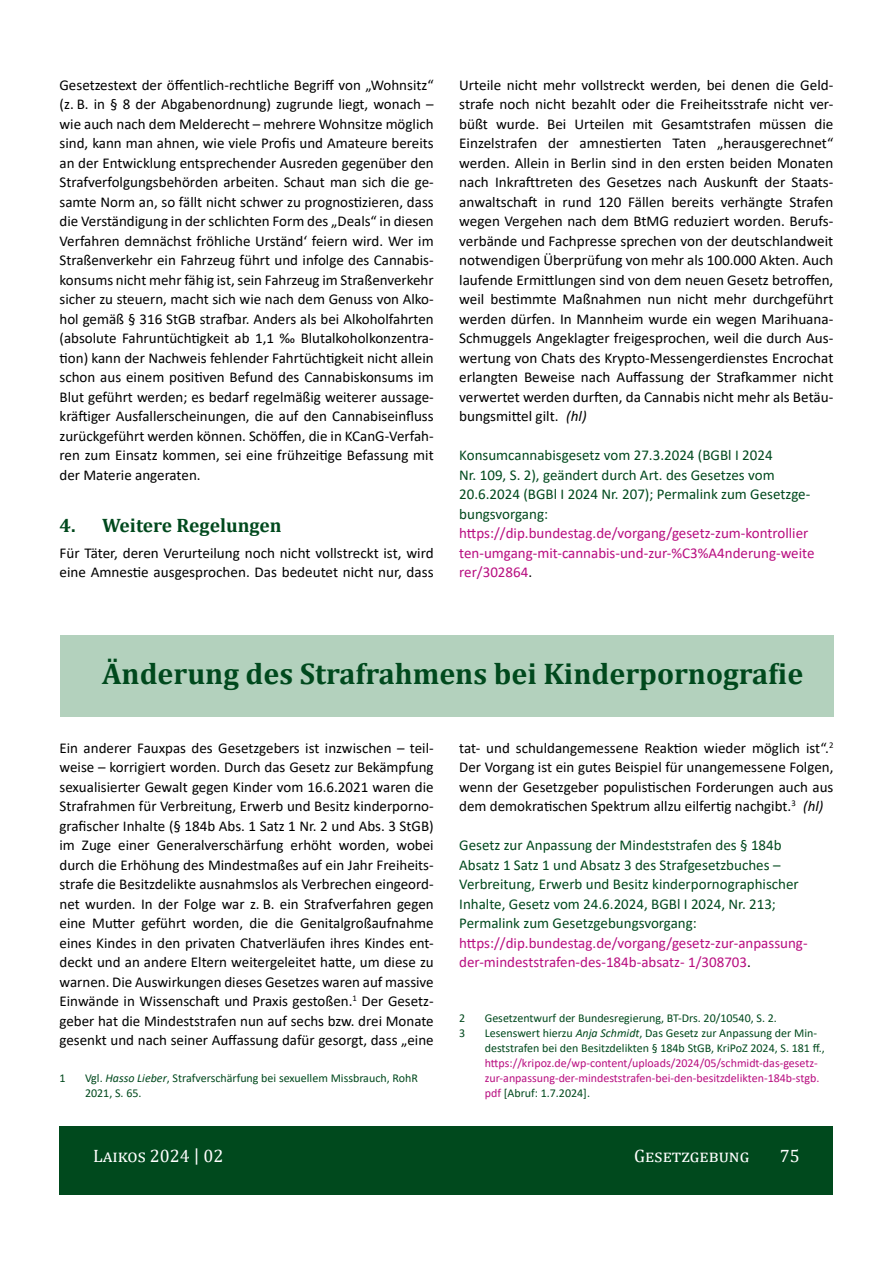
<style>
.page{position:relative;width:893px;height:1263px;background:#fff}
.page>*{position:absolute;margin:0;border:0;box-sizing:border-box;transform-origin:0 0}
.Beitrags-Überschrift__1-Zeile{font:700 30px "Cambria";color:#00491d}
.Ü1{font:700 19.5px "Cambria";color:#00491d}
.t1{font:18px "Cambria";color:#fff}
.Text{font:15px/19.5px "Calibri";color:#000;text-align:justify}
.Text_mit-Abstand{font:15px/19.5px "Calibri";color:#00491d}
.Fußnoten{font:12px/15px "Calibri";color:#b80e80}
.Fußnoten-2{font:12px/15px "Calibri";color:#00491d}
.s1{font-style:italic}
.s2{color:#b80e80}
.s3{color:#000}
.s4{color:#00491d}
.s5{font-style:italic;color:#00491d}
</style>
<div class="page">
<div style="left:60px;top:1127px;width:773px;height:68px;background:#00491d"></div>
<div style="left:60px;top:635px;width:773px;height:81px;background:#b3d1bd"></div>
<p class="Text" style="left:60px;top:75px;width:376px">Gesetzestext der öffentlich-rechtliche Begriff von „Wohnsitz“ (z. B. in § 8 der Abgabenordnung) zugrunde liegt, wonach – wie auch nach dem Melderecht – mehrere Wohnsitze möglich sind, kann man ahnen, wie viele Profis und Amateure bereits an der Entwicklung entsprechender Ausreden gegenüber den Strafverfolgungsbehörden arbeiten. Schaut man sich die ge&shy;samte Norm an, so fällt nicht schwer zu prognostizieren, dass die Verständigung in der schlichten Form des „Deals“ in diesen Verfahren demnächst fröhliche Urständ‘ feiern wird. Wer im Straßenverkehr ein Fahrzeug führt und infolge des Cannabis&shy;konsums nicht mehr fähig ist, sein Fahrzeug im Straßenverkehr sicher zu steuern, macht sich wie nach dem Genuss von Alko&shy;hol gemäß § 316 StGB strafbar. Anders als bei Alkoholfahrten (absolute Fahruntüchtigkeit ab 1,1 ‰ Blutalkoholkonzentra&shy;tion) kann der Nachweis fehlender Fahrtüchtigkeit nicht allein schon aus einem positiven Befund des Cannabiskonsums im Blut geführt werden; es bedarf regelmäßig weiterer aussage&shy;kräftiger Ausfallerscheinungen, die auf den Cannabiseinfluss zurückgeführt werden können. Schöffen, die in KCanG-Verfah&shy;ren zum Einsatz kommen, sei eine frühzeitige Befassung mit der Materie angeraten.</p>
<p class="Ü1" style="left:60px;top:511px;width:224px">4. Weitere Regelungen</p>
<p class="Text" style="left:60px;top:543px;width:376px">Für Täter, deren Verurteilung noch nicht vollstreckt ist, wird eine Amnestie ausgesprochen. Das bedeutet nicht nur, dass</p>
<p class="Text" style="left:459px;top:75px;width:376px">Urteile nicht mehr vollstreckt werden, bei denen die Geld&shy;strafe noch nicht bezahlt oder die Freiheitsstrafe nicht ver&shy;büßt wurde. Bei Urteilen mit Gesamtstrafen müssen die Einzelstrafen der amnestierten Taten „herausgerechnet“ werden. Allein in Berlin sind in den ersten beiden Monaten nach Inkrafttreten des Gesetzes nach Auskunft der Staats&shy;anwaltschaft in rund 120 Fällen bereits verhängte Strafen wegen Vergehen nach dem BtMG reduziert worden. Berufs&shy;verbände und Fachpresse sprechen von der deutschlandweit notwendigen Überprüfung von mehr als 100.000 Akten. Auch laufende Ermittlungen sind von dem neuen Gesetz betroffen, weil bestimmte Maßnahmen nun nicht mehr durchgeführt werden dürfen. In Mannheim wurde ein wegen Marihuana-Schmuggels Angeklagter freigesprochen, weil die durch Aus&shy;wertung von Chats des Krypto-Messengerdienstes Encrochat erlangten Beweise nach Auffassung der Strafkammer nicht verwertet werden durften, da Cannabis nicht mehr als Betäu&shy;bungsmittel gilt. <span class="s1">(hl)</span></p>
<p class="Text_mit-Abstand" style="left:459px;top:445px;width:357px">Konsumcannabisgesetz vom 27.3.2024 (BGBl I 2024<br>Nr. 109, S. 2), geändert durch Art. des Gesetzes vom 20.6.2024 (BGBl I 2024 Nr. 207); Permalink zum Gesetzge&shy;bungsvorgang: <span class="s2">https://dip.bundestag.de/vorgang/gesetz-zum-kontrollier ten-umgang-mit-cannabis-und-zur-%C3%A4nderung-weite rer/302864</span><span class="s3">.</span></p>
<p class="Beitrags-Überschrift__1-Zeile" style="left:102px;top:653px;width:703px">Änderung des Strafrahmens bei Kinderpornografie</p>
<p class="Text" style="left:60px;top:738px;width:376px">Ein anderer Fauxpas des Gesetzgebers ist inzwischen – teil&shy;weise – korrigiert worden. Durch das Gesetz zur Bekämpfung sexualisierter Gewalt gegen Kinder vom 16.6.2021 waren die Strafrahmen für Verbreitung, Erwerb und Besitz kinderporno&shy;grafischer Inhalte (§ 184b Abs. 1 Satz 1 Nr. 2 und Abs. 3 StGB) im Zuge einer Generalverschärfung erhöht worden, wobei durch die Erhöhung des Mindestmaßes auf ein Jahr Freiheits&shy;strafe die Besitzdelikte ausnahmslos als Verbrechen eingeord&shy;net wurden. In der Folge war z. B. ein Strafverfahren gegen eine Mutter geführt worden, die die Genitalgroßaufnahme eines Kindes in den privaten Chatverläufen ihres Kindes ent&shy;deckt und an andere Eltern weitergeleitet hatte, um diese zu warnen. Die Auswirkungen dieses Gesetzes waren auf massive Einwände in Wissenschaft und Praxis gestoßen.<sup>1</sup> Der Gesetz&shy;geber hat die Mindeststrafen nun auf sechs bzw. drei Monate gesenkt und nach seiner Auffassung dafür gesorgt, dass „eine</p>
<p class="Fußnoten-2" style="left:60px;top:1070px;width:8px">1</p>
<p class="Fußnoten-2" style="left:85px;top:1070px;width:334px">Vgl. <span class="s1">Hasso Lieber</span>, Strafverschärfung bei sexuellem Missbrauch, RohR<br>2021, S. 65.</p>
<p class="Text" style="left:459px;top:738px;width:376px">tat- und schuldangemessene Reaktion wieder möglich ist“.<sup>2<br></sup>Der Vorgang ist ein gutes Beispiel für unangemessene Folgen, wenn der Gesetzgeber populistischen Forderungen auch aus dem demokratischen Spektrum allzu eilfertig nachgibt.<sup>3</sup> <span class="s1">(hl)</span></p>
<p class="Text_mit-Abstand" style="left:459px;top:835px;width:350px">Gesetz zur Anpassung der Mindeststrafen des § 184b Absatz 1 Satz 1 und Absatz 3 des Strafgesetzbuches – Verbreitung, Erwerb und Besitz kinderpornographischer Inhalte, Gesetz vom 24.6.2024, BGBl I 2024, Nr. 213; Permalink zum Gesetzgebungsvorgang: <span class="s2">https://dip.bundestag.de/vorgang/gesetz-zur-anpassung&shy;der-mindeststrafen-des-184b-absatz- 1/308703</span><span class="s3">.</span></p>
<p class="Fußnoten-2" style="left:459px;top:1010px;width:8px">2</p>
<p class="Fußnoten-2" style="left:485px;top:1010px;width:292px">Gesetzentwurf der Bundesregierung, BT-Drs. 20/10540, S. 2.</p>
<p class="Fußnoten-2" style="left:459px;top:1025px;width:8px">3</p>
<p class="Fußnoten" style="left:485px;top:1025px;width:342px"><span class="s4">Lesenswert hierzu</span> <span class="s5">Anja Schmidt</span><span class="s4">, Das Gesetz zur Anpassung der Min&shy;deststrafen bei den Besitzdelikten § 184b StGB, KriPoZ 2024, S. 181 ff., </span>https://kripoz.de/wp-content/uploads/2024/05/schmidt-das-gesetz&shy;zur-anpassung-der-mindeststrafen-bei-den-besitzdelikten-184b-stgb. pdf <span class="s4">[Abruf: 1.7.2024].</span></p>
<p class="t1" style="left:93px;top:1146px;width:132px">Laikos 2024 | 02</p>
<p class="t1" style="left:634px;top:1146px;width:117px">Gesetzgebung</p>
<p class="t1" style="left:780px;top:1145px;width:21px">75</p>
</div>
